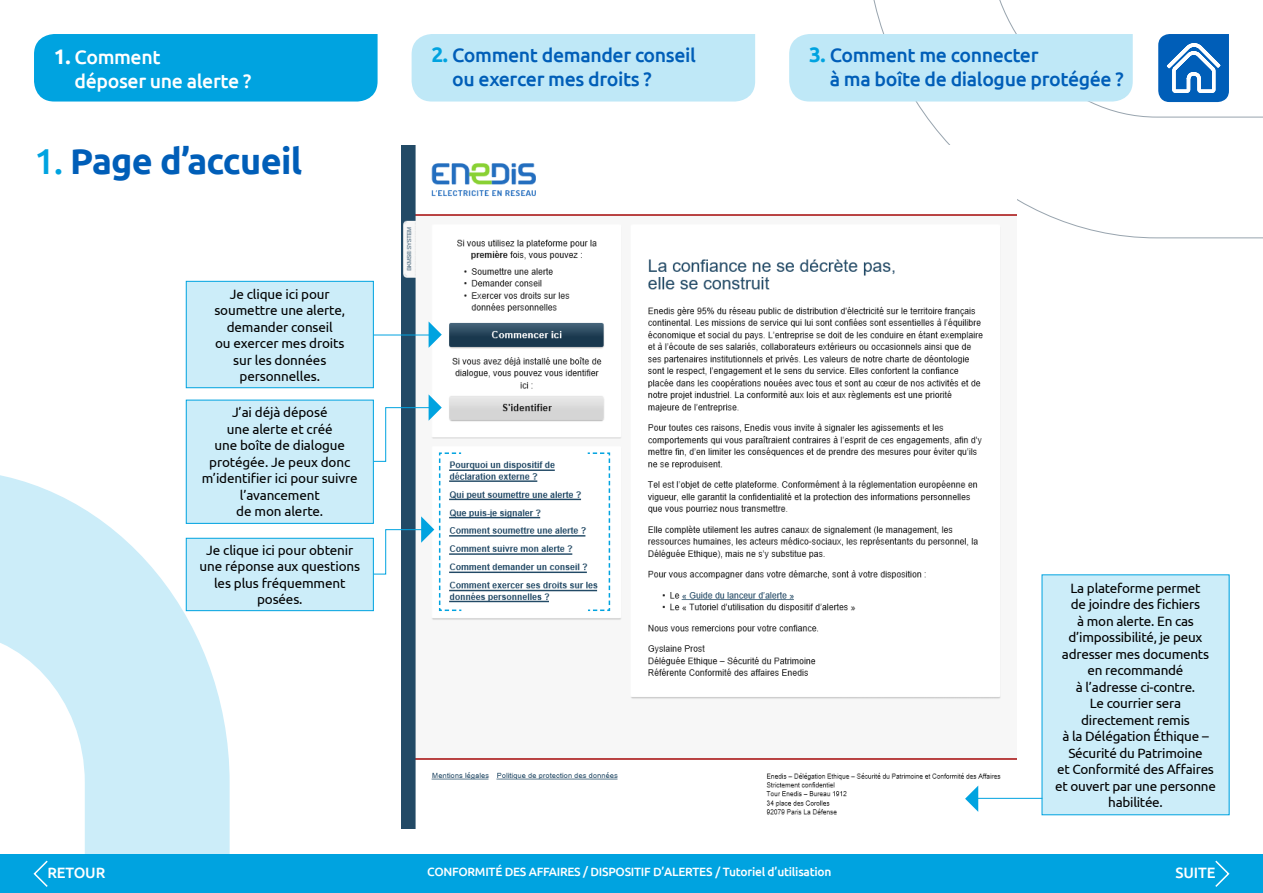
<style>
.page{position:relative;width:1263px;height:893px;background:#fff}
.page>*{position:absolute;margin:0;border:0;box-sizing:border-box;transform-origin:0 0}
.t1{font:700 36px "Ubuntu";letter-spacing:-.02em;color:#005eb8}
.t2{font:500 19.5px/24px "Ubuntu";letter-spacing:-.02em;color:#005eb8}
.t3{font:500 19.5px/24px "Ubuntu";letter-spacing:-.02em;color:#fff}
.t4{font:500 15px "Ubuntu";letter-spacing:-.01em;color:#fff}
.t5{font:13.5px/16.5px "Ubuntu";letter-spacing:-.02em;color:#000;text-align:center}
.t6{font:500 12px "Ubuntu";letter-spacing:-.02em;color:#fff}
.s1{font-weight:700;font-size:21px}
.s2{font-weight:500;color:#00a3e0}
.s3{font-weight:700;font-size:21px;color:#00a3e0}
</style>
<div class="page">
<svg style="left:0;top:468px;width:230px;height:386px;fill:#ccedf9"></svg>
<div style="left:0;top:854px;width:1263px;height:39px;background:#00a3e0"></div>
<svg style="left:873px;top:0;width:390px;height:239px"></svg>
<svg style="left:1158px;top:34px;width:71px;height:68px"></svg>
<div style="left:789px;top:34px;width:344px;height:68px;background:#bfe8f7"></div>
<div style="left:412px;top:34px;width:343px;height:68px;background:#bfe8f7"></div>
<svg style="left:1215px;top:860px;width:15px;height:27px"></svg>
<svg style="left:33px;top:860px;width:15px;height:27px"></svg>
<div style="left:34px;top:34px;width:344px;height:68px;background:#00a3e0"></div>
<img style="left:401px;top:145px;width:616px;height:684px">
<div style="left:186px;top:400px;width:187px;height:123px;background:#ccedf9"></div>
<div style="left:186px;top:400px;width:188px;height:124px;border:1px solid #00a3e0"></div>
<div style="left:1042px;top:575px;width:187px;height:240px;background:#ccedf9"></div>
<div style="left:186px;top:538px;width:187px;height:73px;background:#ccedf9"></div>
<div style="left:186px;top:538px;width:188px;height:73px;border:1px solid #00a3e0"></div>
<div style="left:186px;top:281px;width:187px;height:107px;background:#ccedf9"></div>
<div style="left:186px;top:281px;width:188px;height:107px;border:1px solid #00a3e0"></div>
<hr style="left:374px;top:335px;width:61px;height:1px;background:#00a3e0">
<svg style="left:429px;top:321px;width:13px;height:27px"></svg>
<svg style="left:586px;top:452px;width:25px;height:160px"></svg>
<svg style="left:373px;top:394px;width:90px;height:218px"></svg>
<hr style="left:972px;top:798px;width:70px;height:1px;background:#00a3e0">
<svg style="left:965px;top:785px;width:13px;height:27px"></svg>
<p class="t3" style="left:75px;top:45px;width:178px;text-indent:-21px"><span class="s1">1.</span> Comment<br>déposer une alerte ?</p>
<p class="t1" style="left:34px;top:139px;width:270px"><span class="s2">1.</span> Page d’accueil</p>
<p class="t5" style="left:214px;top:285px;width:132px">Je clique ici pour soumettre une alerte, demander conseil<br>ou exercer mes droits sur les données personnelles.</p>
<p class="t5" style="left:202px;top:404px;width:157px">J’ai déjà déposé<br>une alerte et créé<br>une boîte de dialogue protégée. Je peux donc m’identifier ici pour suivre l’avancement<br>de mon alerte.</p>
<p class="t5" style="left:199px;top:541px;width:162px">Je clique ici pour obtenir une réponse aux questions les plus fréquemment posées.</p>
<h2 class="t2" style="left:452px;top:43px;width:245px;text-indent:-21px"><span class="s3">2.</span> Comment demander conseil ou exercer mes droits ?</h2>
<h2 class="t2" style="left:830px;top:43px;width:296px;text-indent:-21px"><span class="s3">3.</span> Comment me connecter<br>à ma boîte de dialogue protégée ?</h2>
<p class="t5" style="left:1062px;top:579px;width:149px">La plateforme permet de joindre des fichiers<br>à mon alerte. En cas d’impossibilité, je peux adresser mes documents en recommandé<br>à l’adresse ci-contre.<br>Le courrier sera directement remis<br>à la Délégation Éthique –<br>Sécurité du Patrimoine</p>
<p class="t5" style="left:1055px;top:761px;width:162px">et Conformité des Affaires et ouvert par une personne habilitée.</p>
<p class="t6" style="left:427px;top:865px;width:406px">CONFORMITÉ DES AFFAIRES / DISPOSITIF D’ALERTES / Tutoriel d’utilisation</p>
<p class="t4" style="left:47px;top:863px;width:59px">RETOUR</p>
<p class="t4" style="left:1175px;top:863px;width:41px">SUITE</p>
</div>
